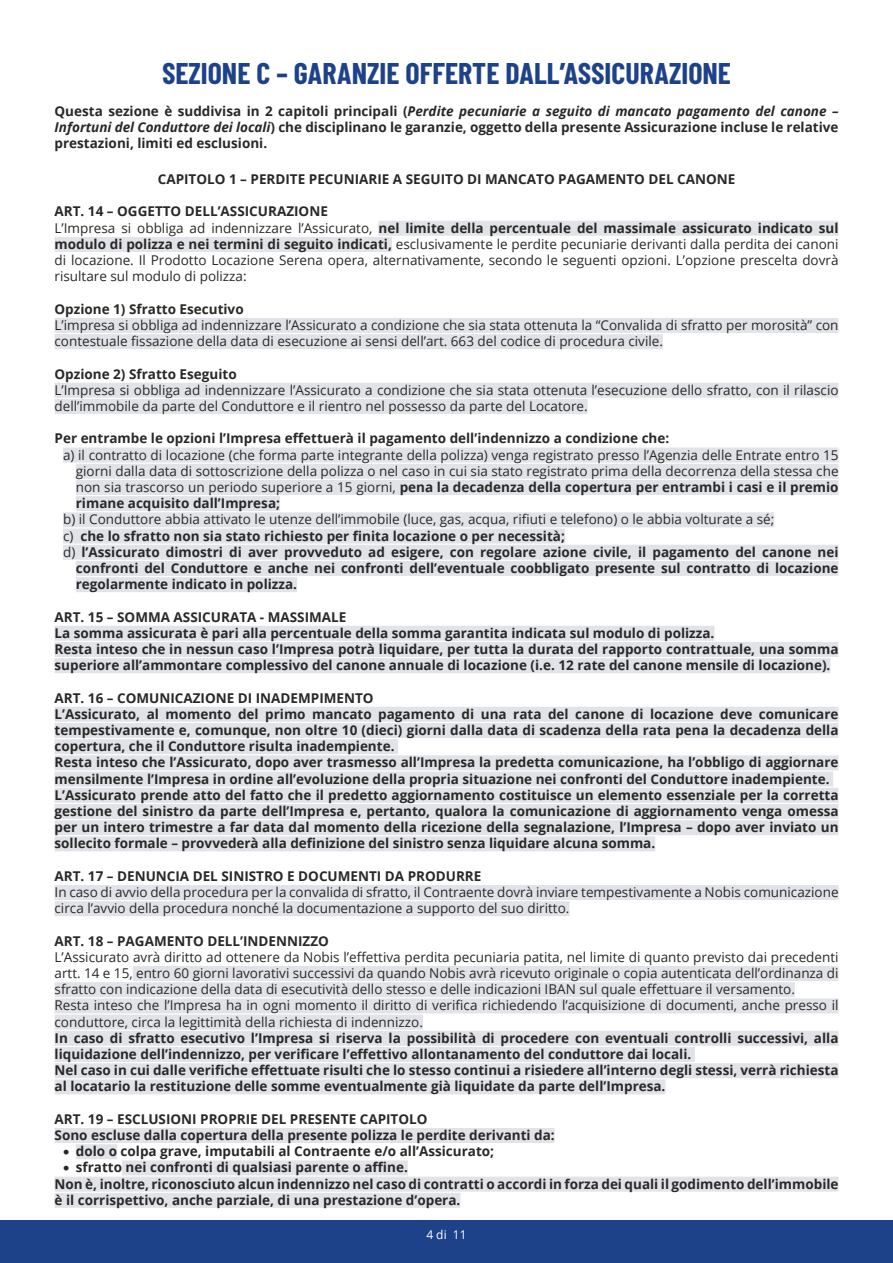
<style>
.page{position:relative;width:893px;height:1263px;background:#fff}
.page>*{position:absolute;margin:0;border:0;box-sizing:border-box;transform-origin:0 0}
.t1{font:700 30px "Barlow Condensed";color:#1e4289}
.t2{font:700 13.5px/16.2px "Open Sans";color:#282827}
.t3{font:13.5px/16.2px "Open Sans";color:#282827}
.t4{font:12px "Open Sans";color:#fff}
.s1{font-style:italic}
.s2{font-weight:700}
.s3{font-weight:400}
</style>
<div class="page">
<div style="left:0;top:1221px;width:893px;height:42px;background:#1e4289"></div>
<div style="left:378px;top:221px;width:460px;height:15px;background:#e2e3e9"></div>
<div style="left:55px;top:237px;width:337px;height:15px;background:#e2e3e9"></div>
<div style="left:55px;top:318px;width:783px;height:15px;background:#e2e3e9"></div>
<div style="left:55px;top:334px;width:608px;height:15px;background:#e2e3e9"></div>
<div style="left:55px;top:383px;width:783px;height:15px;background:#e2e3e9"></div>
<div style="left:55px;top:399px;width:533px;height:15px;background:#e2e3e9"></div>
<div style="left:63px;top:447px;width:775px;height:15px;background:#e2e3e9"></div>
<div style="left:76px;top:464px;width:762px;height:15px;background:#e2e3e9"></div>
<div style="left:76px;top:480px;width:762px;height:15px;background:#e2e3e9"></div>
<div style="left:76px;top:496px;width:204px;height:15px;background:#e2e3e9"></div>
<div style="left:63px;top:512px;width:711px;height:15px;background:#e2e3e9"></div>
<div style="left:63px;top:528px;width:502px;height:15px;background:#e2e3e9"></div>
<div style="left:63px;top:545px;width:775px;height:15px;background:#e2e3e9"></div>
<div style="left:76px;top:561px;width:762px;height:15px;background:#e2e3e9"></div>
<div style="left:76px;top:577px;width:221px;height:15px;background:#e2e3e9"></div>
<div style="left:55px;top:626px;width:659px;height:15px;background:#e2e3e9"></div>
<div style="left:55px;top:642px;width:783px;height:15px;background:#e2e3e9"></div>
<div style="left:55px;top:658px;width:775px;height:15px;background:#e2e3e9"></div>
<div style="left:55px;top:707px;width:783px;height:15px;background:#e2e3e9"></div>
<div style="left:55px;top:723px;width:783px;height:15px;background:#e2e3e9"></div>
<div style="left:55px;top:739px;width:343px;height:15px;background:#e2e3e9"></div>
<div style="left:55px;top:755px;width:783px;height:15px;background:#e2e3e9"></div>
<div style="left:55px;top:771px;width:778px;height:15px;background:#e2e3e9"></div>
<div style="left:55px;top:788px;width:783px;height:15px;background:#e2e3e9"></div>
<div style="left:55px;top:804px;width:783px;height:15px;background:#e2e3e9"></div>
<div style="left:55px;top:820px;width:783px;height:15px;background:#e2e3e9"></div>
<div style="left:55px;top:836px;width:600px;height:15px;background:#e2e3e9"></div>
<div style="left:55px;top:885px;width:783px;height:15px;background:#e2e3e9"></div>
<div style="left:55px;top:901px;width:514px;height:15px;background:#e2e3e9"></div>
<div style="left:133px;top:966px;width:705px;height:15px;background:#e2e3e9"></div>
<div style="left:55px;top:982px;width:740px;height:15px;background:#e2e3e9"></div>
<div style="left:55px;top:998px;width:783px;height:15px;background:#e2e3e9"></div>
<div style="left:55px;top:1014px;width:368px;height:15px;background:#e2e3e9"></div>
<div style="left:55px;top:1031px;width:783px;height:15px;background:#e2e3e9"></div>
<div style="left:55px;top:1047px;width:640px;height:15px;background:#e2e3e9"></div>
<div style="left:55px;top:1063px;width:783px;height:15px;background:#e2e3e9"></div>
<div style="left:55px;top:1079px;width:610px;height:15px;background:#e2e3e9"></div>
<div style="left:55px;top:1128px;width:500px;height:15px;background:#e2e3e9"></div>
<div style="left:76px;top:1144px;width:41px;height:15px;background:#e2e3e9"></div>
<div style="left:122px;top:1160px;width:286px;height:15px;background:#e2e3e9"></div>
<div style="left:55px;top:1176px;width:783px;height:15px;background:#e2e3e9"></div>
<div style="left:55px;top:1193px;width:405px;height:15px;background:#e2e3e9"></div>
<h1 class="t1" style="left:162px;top:54px;width:571px">SEZIONE C – GARANZIE OFFERTE DALL’ASSICURAZIONE</h1>
<p class="t2" style="left:55px;top:103px;width:785px;text-align:justify">Questa sezione è suddivisa in 2 capitoli principali (<span class="s1">Perdite pecuniarie a seguito di mancato pagamento del canone – Infortuni del Conduttore dei locali</span>) che disciplinano le garanzie, oggetto della presente Assicurazione incluse le relative prestazioni, limiti ed esclusioni.</p>
<p class="t2" style="left:158px;top:171px;width:579px">CAPITOLO 1 – PERDITE PECUNIARIE A SEGUITO DI MANCATO PAGAMENTO DEL CANONE</p>
<p class="t3" style="left:55px;top:203px;width:785px"><span class="s2">ART. 14 – OGGETTO DELL’ASSICURAZIONE<br></span>L’Impresa si obbliga ad indennizzare l’Assicurato, <span class="s2">nel limite della percentuale del massimale assicurato indicato sul modulo di polizza e nei termini di seguito indicati,</span> esclusivamente le perdite pecuniarie derivanti dalla perdita dei canoni di locazione. Il Prodotto Locazione Serena opera, alternativamente, secondo le seguenti opzioni. L’opzione prescelta dovrà risultare sul modulo di polizza:</p>
<p class="t2" style="left:55px;top:300px;width:191px">Opzione 1) Sfratto Esecutivo</p>
<p class="t3" style="left:55px;top:317px;width:785px">L’impresa si obbliga ad indennizzare l’Assicurato a condizione che sia stata ottenuta la “Convalida di sfratto per morosità” con contestuale fissazione della data di esecuzione ai sensi dell’art. 663 del codice di procedura civile.</p>
<p class="t2" style="left:55px;top:365px;width:184px">Opzione 2) Sfratto Eseguito</p>
<p class="t3" style="left:55px;top:381px;width:785px">L’Impresa si obbliga ad indennizzare l’Assicurato a condizione che sia stata ottenuta l’esecuzione dello sfratto, con il rilascio dell’immobile da parte del Conduttore e il rientro nel possesso da parte del Locatore.</p>
<p class="t2" style="left:55px;top:430px;width:616px">Per entrambe le opzioni l’Impresa effettuerà il pagamento dell’indennizzo a condizione che:</p>
<p class="t3" style="left:76px;top:446px;width:764px;text-align:justify;text-indent:-13px">a) il contratto di locazione (che forma parte integrante della polizza) venga registrato presso l’Agenzia delle Entrate entro 15 giorni dalla data di sottoscrizione della polizza o nel caso in cui sia stato registrato prima della decorrenza della stessa che non sia trascorso un periodo superiore a 15 giorni, <span class="s2">pena la decadenza della copertura per entrambi i casi e il premio rimane acquisito dall’Impresa;</span></p>
<p class="t3" style="left:63px;top:511px;width:713px">b) il Conduttore abbia attivato le utenze dell’immobile (luce, gas, acqua, rifiuti e telefono) o le abbia volturate a sé;</p>
<p class="t2" style="left:63px;top:527px;width:503px"><span class="s3">c)</span> che lo sfratto non sia stato richiesto per finita locazione o per necessità;</p>
<p class="t2" style="left:63px;top:543px;width:777px"><span class="s3">d)</span> l’Assicurato dimostri di aver provveduto ad esigere, con regolare azione civile, il pagamento del canone nei</p>
<p class="t2" style="left:76px;top:560px;width:764px">confronti del Conduttore e anche nei confronti dell’eventuale coobbligato presente sul contratto di locazione</p>
<p class="t2" style="left:76px;top:576px;width:223px">regolarmente indicato in polizza.</p>
<p class="t2" style="left:55px;top:608px;width:785px">ART. 15 – SOMMA ASSICURATA - MASSIMALE<br>La somma assicurata è pari alla percentuale della somma garantita indicata sul modulo di polizza.<br>Resta inteso che in nessun caso l’Impresa potrà liquidare, per tutta la durata del rapporto contrattuale, una somma superiore all’ammontare complessivo del canone annuale di locazione (i.e. 12 rate del canone mensile di locazione).</p>
<p class="t2" style="left:55px;top:689px;width:785px">ART. 16 – COMUNICAZIONE DI INADEMPIMENTO<br>L’Assicurato, al momento del primo mancato pagamento di una rata del canone di locazione deve comunicare tempestivamente e, comunque, non oltre 10 (dieci) giorni dalla data di scadenza della rata pena la decadenza della copertura, che il Conduttore risulta inadempiente.<br>Resta inteso che l’Assicurato, dopo aver trasmesso all’Impresa la predetta comunicazione, ha l’obbligo di aggiornare mensilmente l’Impresa in ordine all’evoluzione della propria situazione nei confronti del Conduttore inadempiente.<br>L’Assicurato prende atto del fatto che il predetto aggiornamento costituisce un elemento essenziale per la corretta gestione del sinistro da parte dell’Impresa e, pertanto, qualora la comunicazione di aggiornamento venga omessa per un intero trimestre a far data dal momento della ricezione della segnalazione, l’Impresa – dopo aver inviato un sollecito formale – provvederà alla definizione del sinistro senza liquidare alcuna somma.</p>
<p class="t2" style="left:55px;top:867px;width:428px">ART. 17 – DENUNCIA DEL SINISTRO E DOCUMENTI DA PRODURRE</p>
<p class="t3" style="left:55px;top:884px;width:785px">In caso di avvio della procedura per la convalida di sfratto, il Contraente dovrà inviare tempestivamente a Nobis comunicazione circa l’avvio della procedura nonché la documentazione a supporto del suo diritto.</p>
<p class="t2" style="left:55px;top:932px;width:276px">ART. 18 – PAGAMENTO DELL’INDENNIZZO</p>
<p class="t3" style="left:55px;top:948px;width:785px">L’Assicurato avrà diritto ad ottenere da Nobis l’effettiva perdita pecuniaria patita, nel limite di quanto previsto dai precedenti artt. 14 e 15, entro 60 giorni lavorativi successivi da quando Nobis avrà ricevuto originale o copia autenticata dell’ordinanza di sfratto con indicazione della data di esecutività dello stesso e delle indicazioni IBAN sul quale effettuare il versamento.<br>Resta inteso che l’Impresa ha in ogni momento il diritto di verifica richiedendo l’acquisizione di documenti, anche presso il conduttore, circa la legittimità della richiesta di indennizzo.</p>
<p class="t2" style="left:55px;top:1029px;width:785px">In caso di sfratto esecutivo l’Impresa si riserva la possibilità di procedere con eventuali controlli successivi, alla liquidazione dell’indennizzo, per verificare l’effettivo allontanamento del conduttore dai locali.<br>Nel caso in cui dalle verifiche effettuate risulti che lo stesso continui a risiedere all’interno degli stessi, verrà richiesta al locatario la restituzione delle somme eventualmente già liquidate da parte dell’Impresa.</p>
<p class="t2" style="left:55px;top:1110px;width:502px">ART. 19 – ESCLUSIONI PROPRIE DEL PRESENTE CAPITOLO<br>Sono escluse dalla copertura della presente polizza le perdite derivanti da:</p>
<p class="t2" style="left:63px;top:1143px;width:433px">• dolo o colpa grave, imputabili al Contraente e/o all’Assicurato;</p>
<p class="t2" style="left:55px;top:1159px;width:785px;text-indent:8px">• sfratto nei confronti di qualsiasi parente o affine.<br>Non è, inoltre, riconosciuto alcun indennizzo nel caso di contratti o accordi in forza dei quali il godimento dell’immobile è il corrispettivo, anche parziale, di una prestazione d’opera.</p>
<p class="t4" style="left:426px;top:1226px;width:42px">4 di 11</p>
</div>
